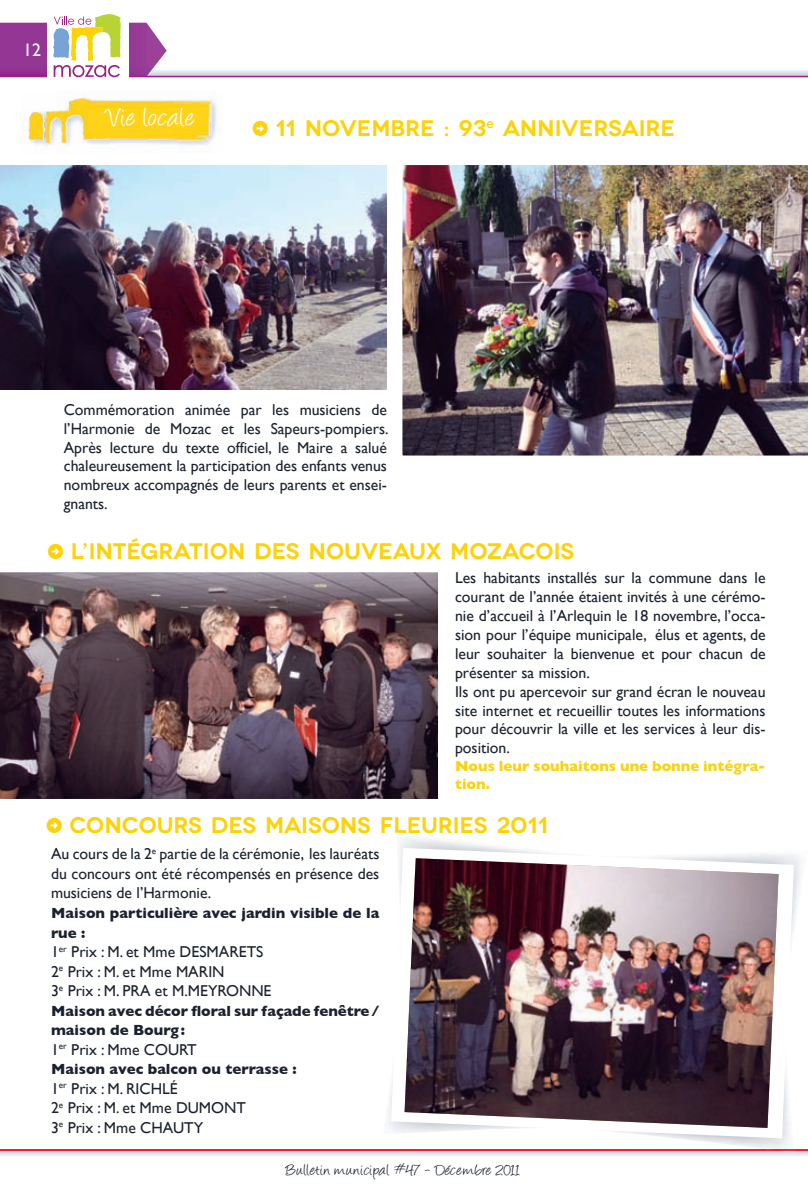
<style>
.page{position:relative;width:808px;height:1191px;background:#fff}
.page>*{position:absolute;margin:0;border:0;box-sizing:border-box;transform-origin:0 0}
.t1{font:30px "Angelina";letter-spacing:.02em;color:#fff}
.t2{font:600 22.5px "Novecentowide";color:#fdd208}
.t3{font:18px "Angelina";letter-spacing:.02em;color:#1b222f}
.t4{font:18px "Gill Sans";color:#fff}
.t5{font:15.75px/18.9px "Gill Sans";color:#1b222f}
.t6{font:700 15px/19.5px "Gill Sans";color:#1b222f}
.t7{font:700 15px/18px "Gill Sans";color:#fdd208}
.s1{font-family:"Iconic Stroke";font-weight:400}
</style>
<div class="page">
<img style="left:0;top:23px;width:167px;height:53px">
<img style="left:0;top:1150px;width:808px;height:6px">
<hr style="left:0;top:76px;width:808px;height:1px;background:#9f1f80">
<hr style="left:0;top:1149px;width:808px;height:1px;background:#ed2523">
<div style="left:47px;top:10px;width:82px;height:73px;background:#fff"></div>
<svg style="left:53px;top:14px;width:68px;height:63px"></svg>
<img style="left:0;top:572px;width:438px;height:227px">
<img style="left:0;top:165px;width:387px;height:225px">
<img style="left:402px;top:165px;width:406px;height:291px">
<img style="left:28px;top:101px;width:189px;height:45px">
<img style="left:29px;top:98px;width:183px;height:45px">
<svg style="left:767px;top:1149px;width:28px;height:3px"></svg>
<svg style="left:391px;top:848px;width:403px;height:290px"></svg>
<img style="left:404px;top:858px;width:374px;height:270px">
<p class="t4" style="left:23px;top:39px;width:19px">12</p>
<h1 class="t1" style="left:106px;top:104px;width:91px">Vie locale</h1>
<h2 class="t2" style="left:253px;top:114px;width:424px"><span class="s1">$</span> 11 NOVEMBRE : 93<sup>e</sup> ANNIVERSAIRE</h2>
<p class="t5" style="left:64px;top:400px;width:326px;text-align:justify">Commémoration animée par les musiciens de l’Harmonie de Mozac et les Sapeurs-pompiers.<br>Après lecture du texte officiel, le Maire a salué chaleureusement la participation des enfants venus nombreux accompagnés de leurs parents et ensei&shy;gnants.</p>
<h2 class="t2" style="left:48px;top:538px;width:527px"><span class="s1">$</span> L’INTÉGRATION DES NOUVEAUX MOZACOIS</h2>
<p class="t5" style="left:455px;top:568px;width:312px">Les habitants installés sur la commune dans le courant de l’année étaient invités à une cérémo&shy;nie d’accueil à l’Arlequin le 18 novembre, l’occa&shy;sion pour l’équipe municipale, élus et agents, de leur souhaiter la bienvenue et pour chacun de présenter sa mission.<br>Ils ont pu apercevoir sur grand écran le nouveau site internet et recueillir toutes les informations pour découvrir la ville et les services à leur dis&shy;position.</p>
<p class="t7" style="left:455px;top:757px;width:312px">Nous leur souhaitons une bonne intégra&shy;tion.</p>
<h2 class="t2" style="left:47px;top:811px;width:503px"><span class="s1">$</span> CONCOURS DES MAISONS FLEURIES 2011</h2>
<p class="t5" style="left:51px;top:844px;width:330px;line-height:19.5px;text-align:justify">Au cours de la 2<sup>e</sup> partie de la cérémonie, les lauréats du concours ont été récompensés en présence des musiciens de l’Harmonie.</p>
<p class="t6" style="left:51px;top:903px;width:330px">Maison particulière avec jardin visible de la rue :</p>
<p class="t5" style="left:51px;top:941px;width:222px;line-height:19.5px">1<sup>er</sup> Prix : M. et Mme DESMARETS<br>2<sup>e</sup> Prix : M. et Mme MARIN<br>3<sup>e</sup> Prix : M. PRA et M.MEYRONNE</p>
<p class="t6" style="left:51px;top:1000px;width:330px">Maison avec décor floral sur façade fenêtre / maison de Bourg :</p>
<p class="t5" style="left:51px;top:1039px;width:147px">1<sup>er</sup> Prix : Mme COURT</p>
<p class="t6" style="left:51px;top:1059px;width:247px">Maison avec balcon ou terrasse :</p>
<p class="t5" style="left:51px;top:1078px;width:197px;line-height:19.5px">1<sup>er</sup> Prix : M. RICHLÉ<br>2<sup>e</sup> Prix : M. et Mme DUMONT<br>3<sup>e</sup> Prix : Mme CHAUTY</p>
<p class="t3" style="left:286px;top:1162px;width:235px">Bulletin municipal #47 - Décembre 2011</p>
</div>
